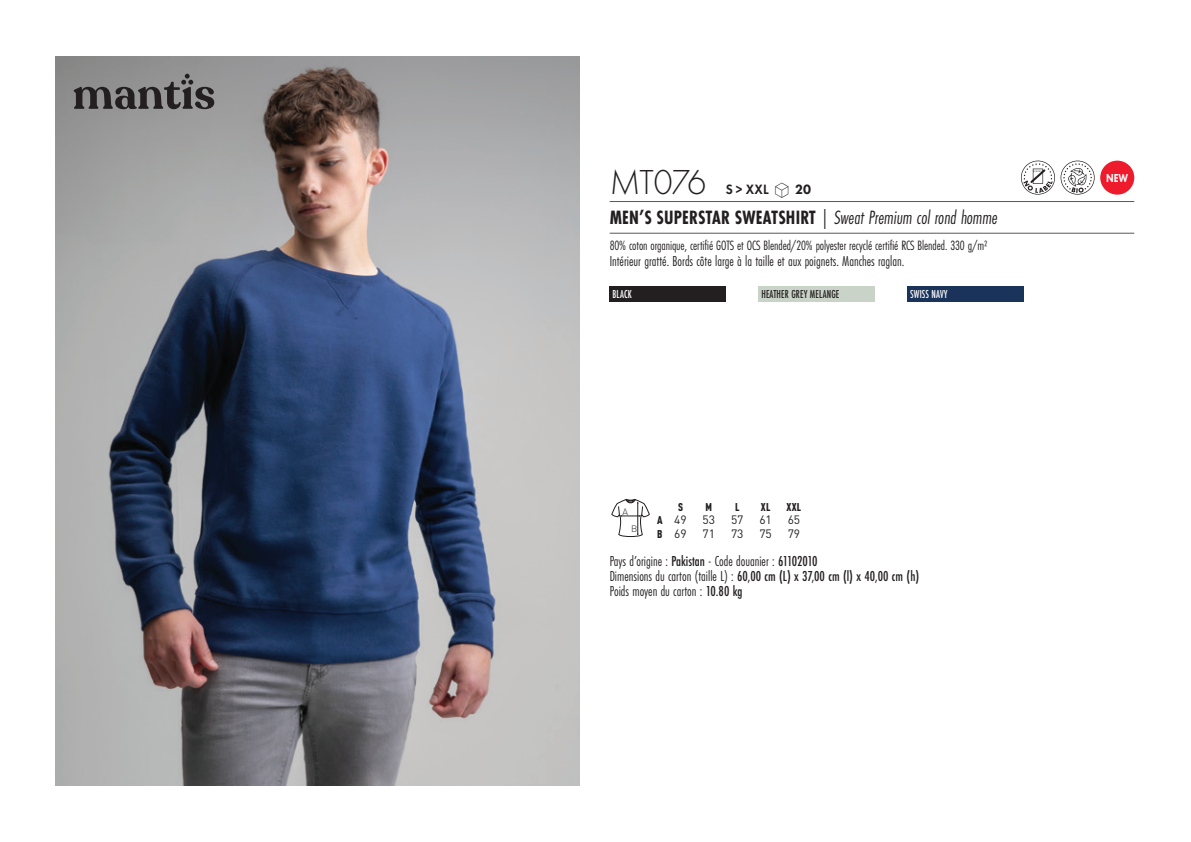
<style>
.page{position:relative;width:1191px;height:842px;background:#fff}
.page>*{position:absolute;margin:0;border:0;box-sizing:border-box;transform-origin:0 0}
.t1{font:300 36px "Futura PT";letter-spacing:-.03em;color:#231f20;scale:.95 1}
.t2{font:italic 20px "Futura PT Cond";color:#231f20;scale:.95 1}
.t3{font:15px "Futura PT Cond";color:#231f20;scale:.95 1}
.t4{font:500 15px "Futura PT Cond";color:#231f20;scale:.95 1}
.grammage_2020{font:14px "Futura PT Cond";letter-spacing:-.005em;color:#231f20;scale:.95 1}
.t5{font:600 14px "Futura PT";color:#231f20;scale:.95 1}
._88_tailles_tab_maig{font:12px "DIN Pro";color:#231f20}
.Coloris_nuancier{font:500 12px "Futura PT Cond";letter-spacing:.01em;color:#231f20;scale:.9 1}
.Coloris_nuancier_bla{font:500 12px "Futura PT Cond";letter-spacing:.01em;color:#fff;scale:.9 1}
.nuancier_bloc_packsh{font:800 12px "Futura PT";color:#fff;scale:.8 1}
._88_tailles_tab_maig-2{font:900 condensed 11.2px "DIN Pro";color:#231f20;scale:.95 1}
.t6{font:300 9.2px "DIN";color:#231f20}
.s1{font-family:"Linotype Shapeshifter";font-weight:400;font-size:20px}
.s2{font-weight:800}
.s3{font-weight:700;font-style:normal}
.s4{font-weight:900;font-stretch:condensed;font-size:11.2px}
.s5{font-weight:500}
.s6{font-weight:400}
</style>
<div class="page">
<img style="left:55px;top:57px;width:524px;height:728px">
<svg style="left:74px;top:74px;width:140px;height:35px"></svg>
<div style="left:609px;top:286px;width:117px;height:16px;background:#231f20"></div>
<div style="left:758px;top:286px;width:116px;height:16px;background:#cad3c8"></div>
<div style="left:907px;top:286px;width:116px;height:16px;background:#19335b"></div>
<svg style="left:1021px;top:161px;width:73px;height:34px"></svg>
<div style="left:1100px;top:161px;width:34px;height:34px;background:#ee1b2d;border-radius:50%"></div>
<svg style="left:611px;top:499px;width:38px;height:38px"></svg>
<hr style="left:609px;top:201px;width:525px;height:1px;background:#57585a">
<hr style="left:609px;top:233px;width:525px;height:1px;background:#57585a">
<p class="t1" style="left:610px;top:162px;width:103px">MT076</p>
<p class="t5" style="left:725px;top:181px;width:91px">S &gt; XXL <span class="s1">S</span> <span class="s2">20</span></p>
<p class="t2" style="left:610px;top:206px;width:410px"><span class="s3">MEN’S SUPERSTAR SWEATSHIRT</span> | Sweat Premium col rond homme</p>
<p class="grammage_2020" style="left:609px;top:238px;width:399px">80% coton organique, certifié GOTS et OCS Blended/20% polyester recyclé certifié RCS Blended. 330 g/m2</p>
<p class="t3" style="left:609px;top:253px;width:311px">Intérieur gratté. Bords côte large à la taille et aux poignets. Manches raglan.</p>
<p class="Coloris_nuancier_bla" style="left:612px;top:287px;width:23px">BLACK</p>
<p class="Coloris_nuancier" style="left:761px;top:287px;width:88px">HEATHER GREY MELANGE</p>
<p class="Coloris_nuancier_bla" style="left:910px;top:287px;width:43px">SWISS NAVY</p>
<p class="t6" style="left:622px;top:506px;width:7px">A</p>
<p class="t6" style="left:631px;top:523px;width:8px">B</p>
<p class="_88_tailles_tab_maig-2" style="left:678px;top:498px;width:7px">S</p>
<p class="_88_tailles_tab_maig-2" style="left:705px;top:498px;width:8px">M</p>
<p class="_88_tailles_tab_maig-2" style="left:735px;top:498px;width:6px">L</p>
<p class="_88_tailles_tab_maig-2" style="left:761px;top:498px;width:12px">XL</p>
<p class="_88_tailles_tab_maig-2" style="left:786px;top:498px;width:17px">XXL</p>
<p class="_88_tailles_tab_maig" style="left:657px;top:510px;width:31px"><span class="s4">A</span> 49</p>
<p class="_88_tailles_tab_maig" style="left:702px;top:510px;width:14px">53</p>
<p class="_88_tailles_tab_maig" style="left:731px;top:510px;width:14px">57</p>
<p class="_88_tailles_tab_maig" style="left:759px;top:510px;width:14px">61</p>
<p class="_88_tailles_tab_maig" style="left:787px;top:510px;width:14px">65</p>
<p class="_88_tailles_tab_maig" style="left:657px;top:524px;width:31px"><span class="s4">B</span> 69</p>
<p class="_88_tailles_tab_maig" style="left:702px;top:524px;width:14px">71</p>
<p class="_88_tailles_tab_maig" style="left:731px;top:524px;width:14px">73</p>
<p class="_88_tailles_tab_maig" style="left:759px;top:524px;width:14px">75</p>
<p class="_88_tailles_tab_maig" style="left:787px;top:524px;width:14px">79</p>
<p class="t3" style="left:609px;top:552px;width:220px">Pays d’origine : <span class="s5">Pakistan</span> - Code douanier : <span class="s5">61102010</span></p>
<p class="t4" style="left:609px;top:567px;width:327px"><span class="s6">Dimensions du carton (taille L) :</span> 60,00 cm (L) x 37,00 cm (l) x 40,00 cm (h)</p>
<p class="t3" style="left:609px;top:582px;width:141px">Poids moyen du carton : <span class="s5">10.80 kg</span></p>
<p class="nuancier_bloc_packsh" style="left:1106px;top:171px;width:29px">NEW</p>
</div>
